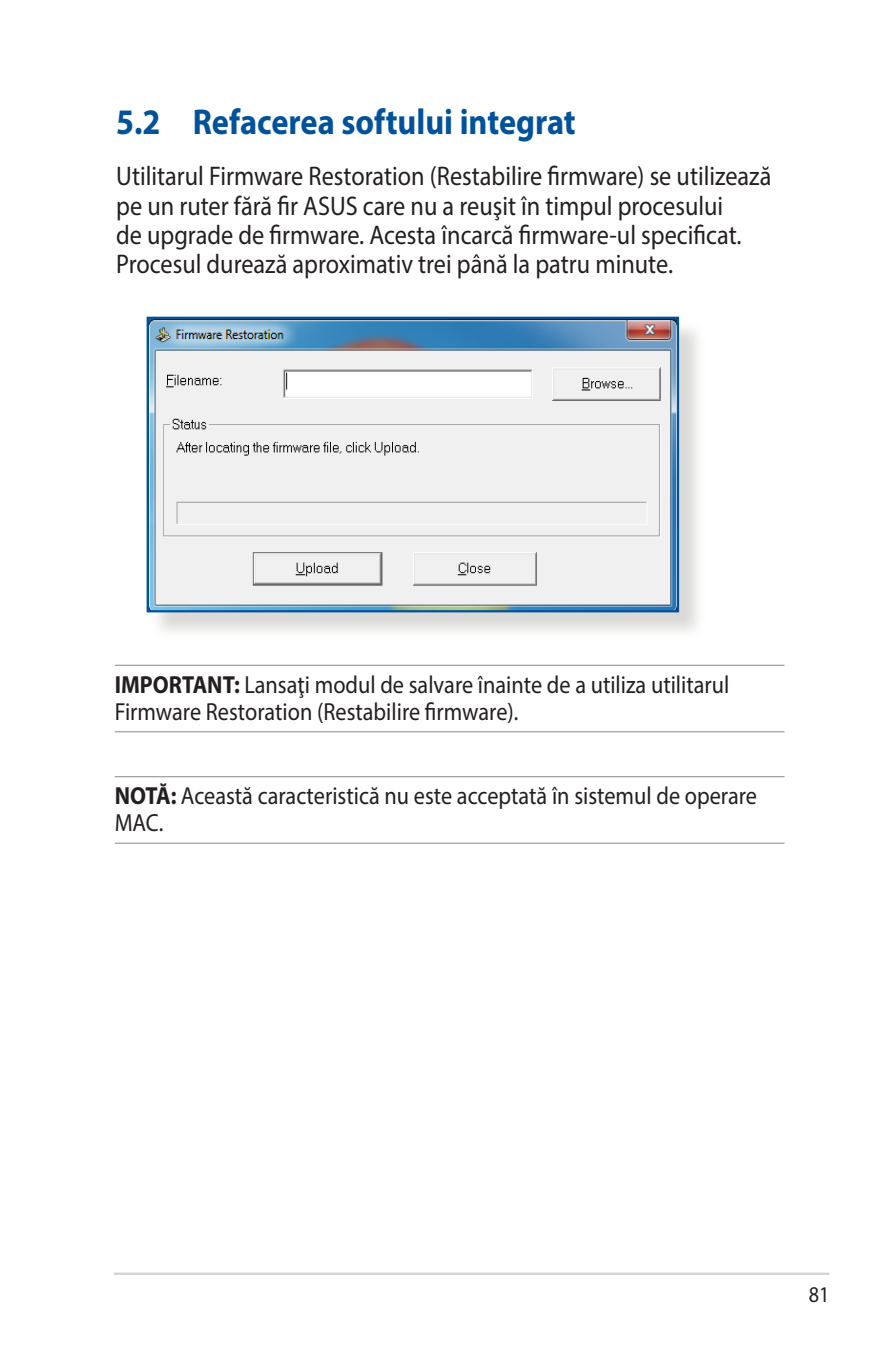
<style>
.page{position:relative;width:893px;height:1346px;background:#fff}
.page>*{position:absolute;margin:0;border:0;box-sizing:border-box;transform-origin:0 0}
.t1{font:700 36px "Myriad Pro";color:#01529a;scale:.9 1}
.t2{font:27px/29.2px "Myriad Pro";color:#231f20;scale:.9 1}
.t3{font:24.75px/27px "Myriad Pro";color:#231f20;scale:.9 1}
.t4{font:22.5px "Myriad Pro";color:#231f20;scale:.9 1}
.s1{font-weight:700}
</style>
<div class="page">
<hr style="left:114px;top:1272px;width:715px;height:3px;background:#d1d2d4">
<hr style="left:115px;top:665px;width:669px;height:1px;background:#939598">
<hr style="left:115px;top:731px;width:669px;height:1px;background:#939598">
<hr style="left:115px;top:776px;width:669px;height:1px;background:#939598">
<hr style="left:115px;top:842px;width:669px;height:2px;background:#939598">
<div style="left:150px;top:320px;width:557px;height:320px;background:#cfcecb;opacity:.75"></div>
<img style="left:150px;top:320px;width:526px;height:289px">
<div style="left:147px;top:317px;width:532px;height:295px;border:2px solid #01529a"></div>
<h1 class="t1" style="left:116px;top:98px;width:512px">5.2 Refacerea softului integrat</h1>
<p class="t2" style="left:116px;top:161px;width:729px">Utilitarul Firmware Restoration (Restabilire firmware) se utilizează pe un ruter fără fir ASUS care nu a reuşit în timpul procesului<br>de upgrade de firmware. Acesta încarcă firmware-ul specificat.<br>Procesul durează aproximativ trei până la patru minute.</p>
<p class="t3" style="left:115px;top:670px;width:684px"><span class="s1">IMPORTANT:</span> Lansaţi modul de salvare înainte de a utiliza utilitarul<br>Firmware Restoration (Restabilire firmware).</p>
<p class="t3" style="left:115px;top:782px;width:715px"><span class="s1">NOTĂ:</span> Această caracteristică nu este acceptată în sistemul de operare<br>MAC.</p>
<p class="t4" style="left:809px;top:1281px;width:25px">81</p>
</div>
